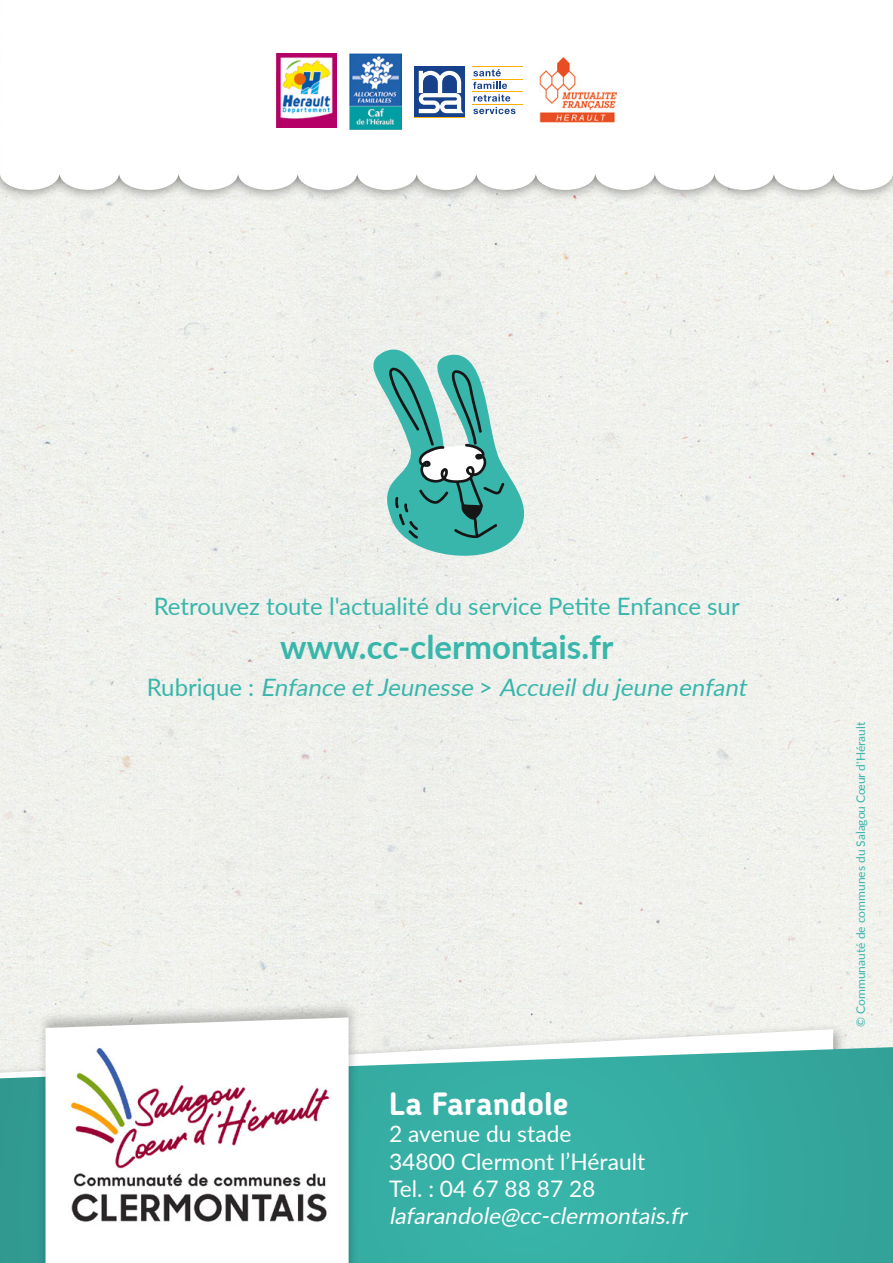
<style>
.page{position:relative;width:893px;height:1263px;background:#fff}
.page>*{position:absolute;margin:0;border:0;box-sizing:border-box;transform-origin:0 0}
.texte_courant{font:700 33px "Lato";color:#38b6ab}
.titre{font:700 31.95px "Blogger Sans";color:#fff}
.texte_courant-2{font:24px "Lato";color:#38b6ab}
.texte_courant-3{font:italic 24px "Lato";color:#38b6ab}
.titre-2{font:22.8px "Lato";color:#fff}
.titre-3{font:italic 22.8px "Lato";color:#fff}
.gros_titre{font:12px "Lato";color:#38b6ab}
.s1{font-style:normal}
</style>
<div class="page">
<div style="left:0;top:202px;width:893px;height:845px;background:#f0f1ed"></div>
<div style="left:0;top:0;width:893px;height:202px;background:#000;opacity:.5"></div>
<svg style="left:0;top:0;width:893px;height:190px"></svg>
<svg style="left:0;top:1029px;width:833px;height:18px;fill:#f1f2ee"></svg>
<svg style="left:0;top:1047px;width:893px;height:216px;background:#40afa5"></svg>
<div style="left:37px;top:1001px;width:323px;height:262px;background:#000;opacity:.25"></div>
<svg style="left:45px;top:1017px;width:304px;height:246px"></svg>
<img style="left:50px;top:1033px;width:293px;height:208px">
<div style="left:412px;top:64px;width:114px;height:56px;background:#fff"></div>
<hr style="left:414px;top:117px;width:51px;height:1px;background:#f9b000">
<svg style="left:473px;top:69px;width:28px;height:7px"></svg>
<svg style="left:473px;top:82px;width:42px;height:32px"></svg>
<hr style="left:472px;top:67px;width:51px;height:1px;background:#f9b000">
<hr style="left:472px;top:79px;width:51px;height:1px;background:#f9b000">
<hr style="left:472px;top:92px;width:51px;height:1px;background:#f9b000">
<hr style="left:472px;top:104px;width:51px;height:1px;background:#f9b000">
<svg style="left:415px;top:67px;width:50px;height:50px"></svg>
<svg style="left:419px;top:71px;width:46px;height:42px"></svg>
<img style="left:539px;top:57px;width:78px;height:65px">
<img style="left:349px;top:53px;width:52px;height:76px">
<img style="left:276px;top:53px;width:61px;height:74px">
<svg style="left:355px;top:331px;width:186px;height:236px"></svg>
<p class="texte_courant-2" style="left:154px;top:589px;width:587px">Retrouvez toute l'actualité du service Petite Enfance sur</p>
<p class="texte_courant" style="left:280px;top:623px;width:335px">www.cc-clermontais.fr</p>
<p class="texte_courant-3" style="left:147px;top:670px;width:607px"><span class="s1">R u b r i q u e :</span> Enfance etJeunesse <span class="s1">&gt;</span> Accueildu jeune enfant</p>
<p class="titre" style="left:389px;top:1084px;width:181px">La Farandole</p>
<p class="titre-2" style="left:389px;top:1117px;width:184px">2 avenue du stade</p>
<p class="titre-2" style="left:389px;top:1145px;width:258px">34800 Clermont l’Hérault</p>
<p class="titre-2" style="left:389px;top:1172px;width:208px">Tel. : 04 67 88 87 28</p>
<p class="titre-3" style="left:389px;top:1200px;width:304px">lafarandole@cc-clermontais.fr</p>
<p class="gros_titre" style="left:852px;top:1027px;width:306px;rotate:-90deg">© Communauté de communes du Salagou Cœur d'Hérault</p>
</div>
